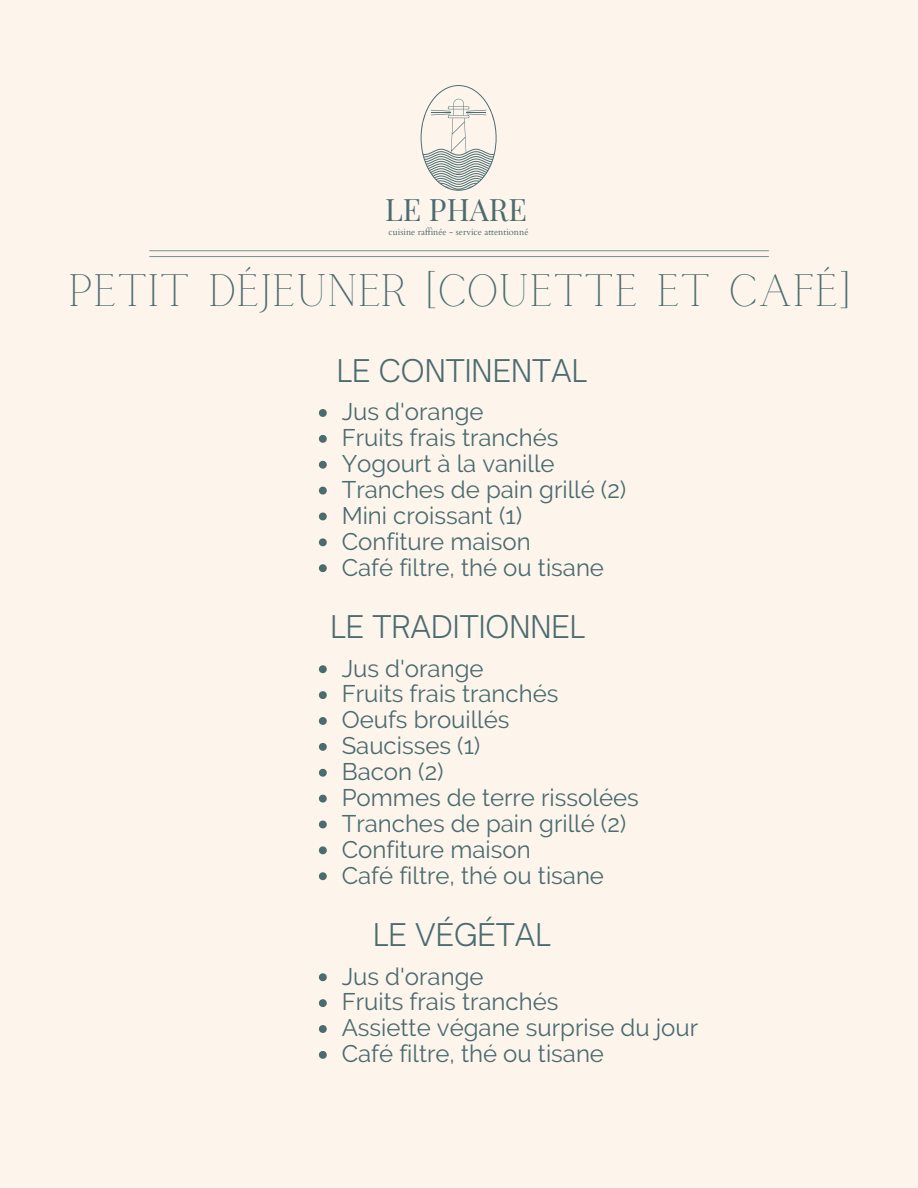
<style>
.page{position:relative;width:918px;height:1188px;background:#fdf4ec}
.page>*{position:absolute;margin:0;border:0;box-sizing:border-box;transform-origin:0 0}
.t1{font:45px "Calgary";color:#4a6c6f}
.t2{font:30.3px "Playfair Display";color:#4a6c6f}
.t3{font:300 30px "Open Sauce One";color:#4a6c6f}
.t4{font:24px/25.8px "Raleway";color:#4a6c6f}
.t5{font:9.15px "Cardo";color:#4a6c6f}
</style>
<div class="page">
<svg style="left:421px;top:85px;width:76px;height:106px"></svg>
<hr style="left:149px;top:250px;width:620px;height:1px;background:#4a6c6f">
<hr style="left:149px;top:256px;width:620px;height:1px;background:#4a6c6f">
<svg style="left:319px;top:409px;width:8px;height:8px"></svg>
<svg style="left:319px;top:435px;width:8px;height:8px"></svg>
<svg style="left:319px;top:461px;width:8px;height:8px"></svg>
<svg style="left:319px;top:487px;width:8px;height:8px"></svg>
<svg style="left:319px;top:513px;width:8px;height:7px"></svg>
<svg style="left:319px;top:538px;width:8px;height:8px"></svg>
<svg style="left:319px;top:564px;width:8px;height:8px"></svg>
<svg style="left:319px;top:665px;width:8px;height:8px"></svg>
<svg style="left:319px;top:691px;width:8px;height:8px"></svg>
<svg style="left:319px;top:717px;width:8px;height:8px"></svg>
<svg style="left:319px;top:743px;width:8px;height:8px"></svg>
<svg style="left:319px;top:769px;width:8px;height:8px"></svg>
<svg style="left:319px;top:795px;width:8px;height:8px"></svg>
<svg style="left:319px;top:821px;width:8px;height:7px"></svg>
<svg style="left:319px;top:846px;width:8px;height:8px"></svg>
<svg style="left:319px;top:872px;width:8px;height:8px"></svg>
<svg style="left:319px;top:973px;width:8px;height:8px"></svg>
<svg style="left:319px;top:999px;width:8px;height:8px"></svg>
<svg style="left:319px;top:1025px;width:8px;height:8px"></svg>
<svg style="left:319px;top:1051px;width:8px;height:8px"></svg>
<p class="t2" style="left:385px;top:188px;width:143px">LE PHARE</p>
<p class="t5" style="left:389px;top:226px;width:141px">cuisine raffinée - service attentionné</p>
<h1 class="t1" style="left:68px;top:265px;width:783px">PETIT DÉJEUNER [COUETTE ET CAFÉ]</h1>
<p class="t3" style="left:337px;top:352px;width:252px">LE CONTINENTAL</p>
<p class="t4" style="left:342px;top:399px;width:286px">Jus d'orange<br>Fruits frais tranchés<br>Yogourt à la vanille<br>Tranches de pain grillé (2)<br>Mini croissant (1)<br>Confiture maison<br>Café filtre, thé ou tisane</p>
<p class="t3" style="left:330px;top:608px;width:256px">LE TRADITIONNEL</p>
<p class="t4" style="left:342px;top:655px;width:299px">Jus d'orange<br>Fruits frais tranchés<br>Oeufs brouillés<br>Saucisses (1)<br>Bacon (2)<br>Pommes de terre rissolées<br>Tranches de pain grillé (2)<br>Confiture maison<br>Café filtre, thé ou tisane</p>
<p class="t3" style="left:373px;top:916px;width:179px">LE VÉGÉTAL</p>
<p class="t4" style="left:342px;top:963px;width:358px">Jus d'orange<br>Fruits frais tranchés<br>Assiette végane surprise du jour<br>Café filtre, thé ou tisane</p>
</div>
